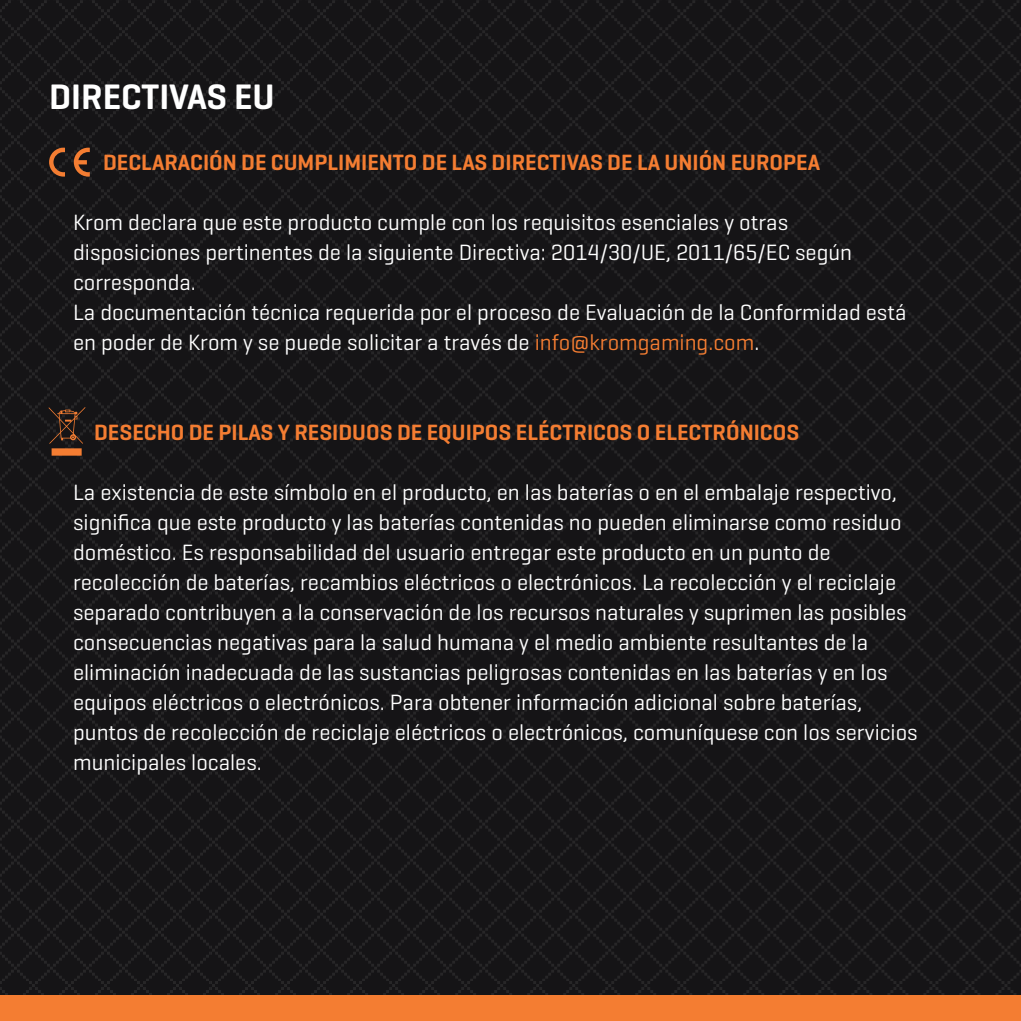
<style>
.page{position:relative;width:1021px;height:1021px;background:#fff}
.page>*{position:absolute;margin:0;border:0;box-sizing:border-box;transform-origin:0 0}
.t1{font:600 36px "Geogrotesque";color:#fff}
.t2{font:22.5px/30px "Geogrotesque";color:#fff}
.t3{font:600 22.5px "Geogrotesque";color:#f47d32}
.s1{color:#f47d32}
</style>
<div class="page">
<div style="left:0;top:0;width:1020px;height:1020px;background:#151416"></div>
<img style="left:0;top:403px;width:209px;height:62px">
<img style="left:0;top:502px;width:824px;height:35px">
<img style="left:0;top:619px;width:210px;height:26px">
<img style="left:0;top:745px;width:200px;height:44px">
<img style="left:0;top:862px;width:50px;height:71px">
<img style="left:0;top:969px;width:209px;height:26px">
<img style="left:482px;top:403px;width:351px;height:26px">
<img style="left:210px;top:622px;width:629px;height:17px">
<img style="left:227px;top:748px;width:612px;height:41px">
<img style="left:377px;top:862px;width:285px;height:35px">
<img style="left:635px;top:981px;width:159px;height:14px">
<img style="left:840px;top:0;width:179px;height:180px">
<img style="left:840px;top:322px;width:146px;height:146px">
<img style="left:840px;top:670px;width:179px;height:194px">
<img style="left:0;top:33px;width:818px;height:72px">
<img style="left:0;top:111px;width:830px;height:15px">
<img style="left:0;top:195px;width:839px;height:12px">
<img style="left:0;top:280px;width:839px;height:41px">
<img style="left:383px;top:358px;width:285px;height:35px">
<div style="left:0;top:995px;width:1020px;height:25px;background:#f47d32"></div>
<svg style="left:49px;top:148px;width:41px;height:29px"></svg>
<svg style="left:48px;top:407px;width:37px;height:48px"></svg>
<p class="t1" style="left:49px;top:75px;width:227px">DIRECTIVAS EU</p>
<p class="t3" style="left:103px;top:148px;width:718px">DECLARACIÓN DE CUMPLIMIENTO DE LAS DIRECTIVAS DE LA UNIÓN EUROPEA</p>
<p class="t2" style="left:73px;top:206px;width:835px">Krom declara que este producto cumple con los requisitos esenciales y otras disposiciones pertinentes de la siguiente Directiva: 2014/30/UE, 2011/65/EC según corresponda.<br>La documentación técnica requerida por el proceso de Evaluación de la Conformidad está en poder de Krom y se puede solicitar a través de <span class="s1">info@kromgaming.com</span>.</p>
<p class="t3" style="left:94px;top:418px;width:706px">DESECHO DE PILAS Y RESIDUOS DE EQUIPOS ELÉCTRICOS O ELECTRÓNICOS</p>
<p class="t2" style="left:73px;top:476px;width:846px">La existencia de este símbolo en el producto, en las baterías o en el embalaje respectivo, significa que este producto y las baterías contenidas no pueden eliminarse como residuo doméstico. Es responsabilidad del usuario entregar este producto en un punto de recolección de baterías, recambios eléctricos o electrónicos. La recolección y el reciclaje separado contribuyen a la conservación de los recursos naturales y suprimen las posibles consecuencias negativas para la salud humana y el medio ambiente resultantes de la eliminación inadecuada de las sustancias peligrosas contenidas en las baterías y en los equipos eléctricos o electrónicos. Para obtener información adicional sobre baterías, puntos de recolección de reciclaje eléctricos o electrónicos, comuníquese con los servicios municipales locales.</p>
</div>
